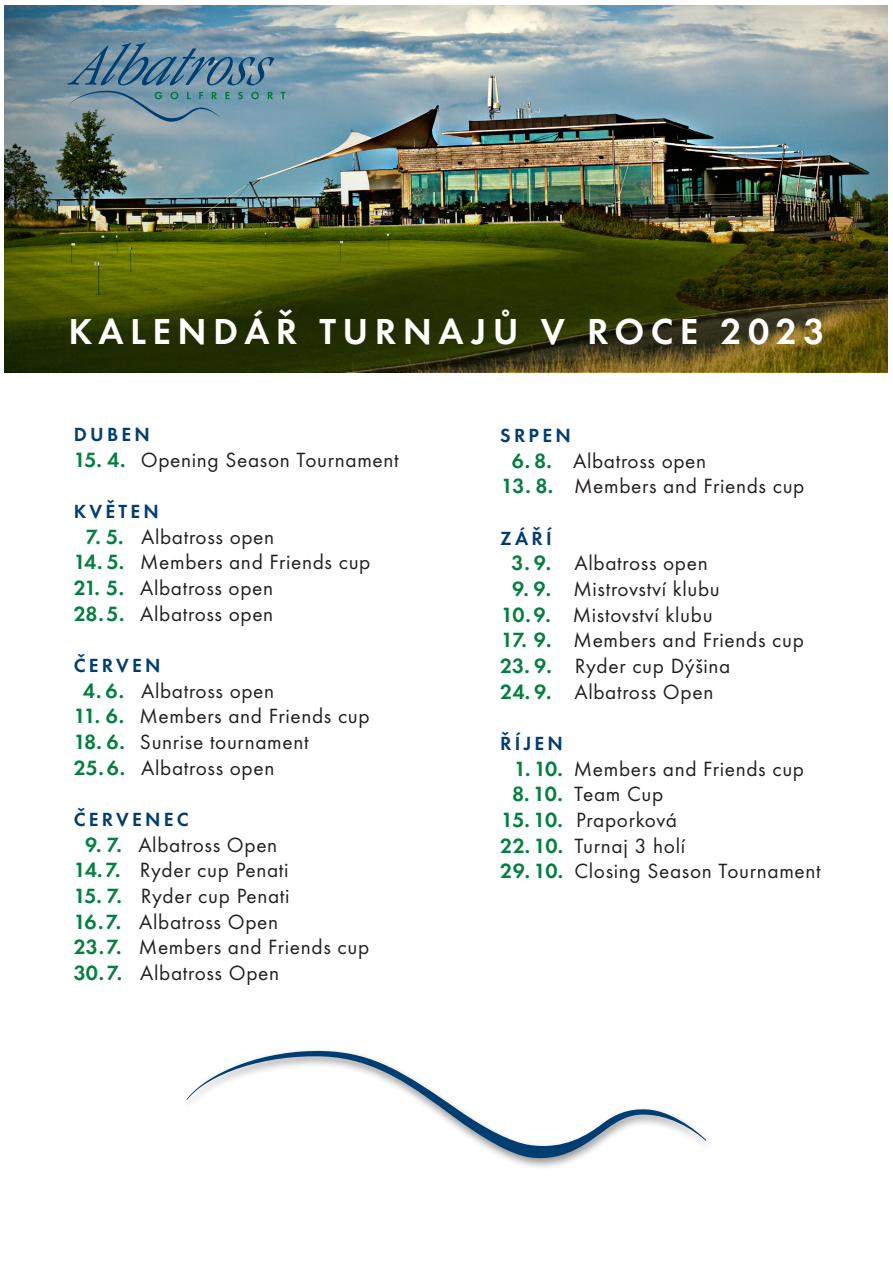
<style>
.page{position:relative;width:893px;height:1263px;background:#fff}
.page>*{position:absolute;margin:0;border:0;box-sizing:border-box;transform-origin:0 0}
.t1{font:600 37.5px "Futura TOT";letter-spacing:.17em;color:#fff}
.t2{font:21.45px "Futura TOT";letter-spacing:.03em;color:#231f20}
.t3{font:600 19.8px "Futura TOT";letter-spacing:.165em;color:#003d71}
.s1{font-weight:600;color:#057e41}
</style>
<div class="page">
<img style="left:4px;top:5px;width:884px;height:78px">
<img style="left:4px;top:83px;width:884px;height:289px">
<svg style="left:68px;top:43px;width:217px;height:80px;background:#6d8fa3"></svg>
<svg style="left:186px;top:1050px;width:520px;height:112px"></svg>
<p class="t1" style="left:68px;top:309px;width:758px">KALENDÁŘ TURNAJŮ V ROCE 2023</p>
<p class="t3" style="left:74px;top:423px;width:78px">DUBEN</p>
<p class="t2" style="left:74px;top:447px;width:327px"><span class="s1">15. 4.</span> Opening Season Tournament</p>
<p class="t3" style="left:74px;top:500px;width:87px">KVĚTEN</p>
<p class="t2" style="left:86px;top:524px;width:190px"><span class="s1">7. 5.</span> Albatross open</p>
<p class="t2" style="left:74px;top:549px;width:298px"><span class="s1">14. 5.</span> Members and Friends cup</p>
<p class="t2" style="left:74px;top:575px;width:201px"><span class="s1">21. 5.</span> Albatross open</p>
<p class="t2" style="left:74px;top:601px;width:201px"><span class="s1">28. 5.</span> Albatross open</p>
<p class="t3" style="left:74px;top:654px;width:88px">ČERVEN</p>
<p class="t2" style="left:83px;top:678px;width:193px"><span class="s1">4. 6.</span> Albatross open</p>
<p class="t2" style="left:74px;top:703px;width:298px"><span class="s1">11. 6.</span> Members and Friends cup</p>
<p class="t2" style="left:74px;top:729px;width:236px"><span class="s1">18. 6.</span> Sunrise tournament</p>
<p class="t2" style="left:74px;top:755px;width:202px"><span class="s1">25. 6.</span> Albatross open</p>
<p class="t3" style="left:74px;top:808px;width:116px">ČERVENEC</p>
<p class="t2" style="left:85px;top:832px;width:194px"><span class="s1">9. 7.</span> Albatross Open</p>
<p class="t2" style="left:74px;top:857px;width:216px"><span class="s1">14. 7.</span> Ryder cup Penati</p>
<p class="t2" style="left:74px;top:883px;width:217px"><span class="s1">15. 7.</span> Ryder cup Penati</p>
<p class="t2" style="left:74px;top:909px;width:206px"><span class="s1">16. 7.</span> Albatross Open</p>
<p class="t2" style="left:74px;top:934px;width:297px"><span class="s1">23. 7.</span> Members and Friends cup</p>
<p class="t2" style="left:74px;top:960px;width:207px"><span class="s1">30. 7.</span> Albatross Open</p>
<p class="t3" style="left:500px;top:423px;width:72px">SRPEN</p>
<p class="t2" style="left:512px;top:448px;width:196px"><span class="s1">6. 8.</span> Albatross open</p>
<p class="t2" style="left:501px;top:473px;width:305px"><span class="s1">13. 8.</span> Members and Friends cup</p>
<p class="t3" style="left:500px;top:526px;width:53px">ZÁŘÍ</p>
<p class="t2" style="left:511px;top:550px;width:198px"><span class="s1">3. 9.</span> Albatross open</p>
<p class="t2" style="left:512px;top:576px;width:209px"><span class="s1">9. 9.</span> Mistrovství klubu</p>
<p class="t2" style="left:501px;top:602px;width:213px"><span class="s1">10. 9.</span> Mistovství klubu</p>
<p class="t2" style="left:501px;top:627px;width:304px"><span class="s1">17. 9.</span> Members and Friends cup</p>
<p class="t2" style="left:500px;top:653px;width:232px"><span class="s1">23. 9.</span> Ryder cup Dýšina</p>
<p class="t2" style="left:500px;top:679px;width:215px"><span class="s1">24. 9.</span> Albatross Open</p>
<p class="t3" style="left:500px;top:731px;width:64px">ŘÍJEN</p>
<p class="t2" style="left:514px;top:756px;width:292px"><span class="s1">1. 10.</span> Members and Friends cup</p>
<p class="t2" style="left:512px;top:781px;width:153px"><span class="s1">8. 10.</span> Team Cup</p>
<p class="t2" style="left:501px;top:807px;width:177px"><span class="s1">15. 10.</span> Praporková</p>
<p class="t2" style="left:500px;top:833px;width:187px"><span class="s1">22. 10.</span> Turnaj 3 holí</p>
<p class="t2" style="left:500px;top:858px;width:322px"><span class="s1">29. 10.</span> Closing Season Tournament</p>
</div>
